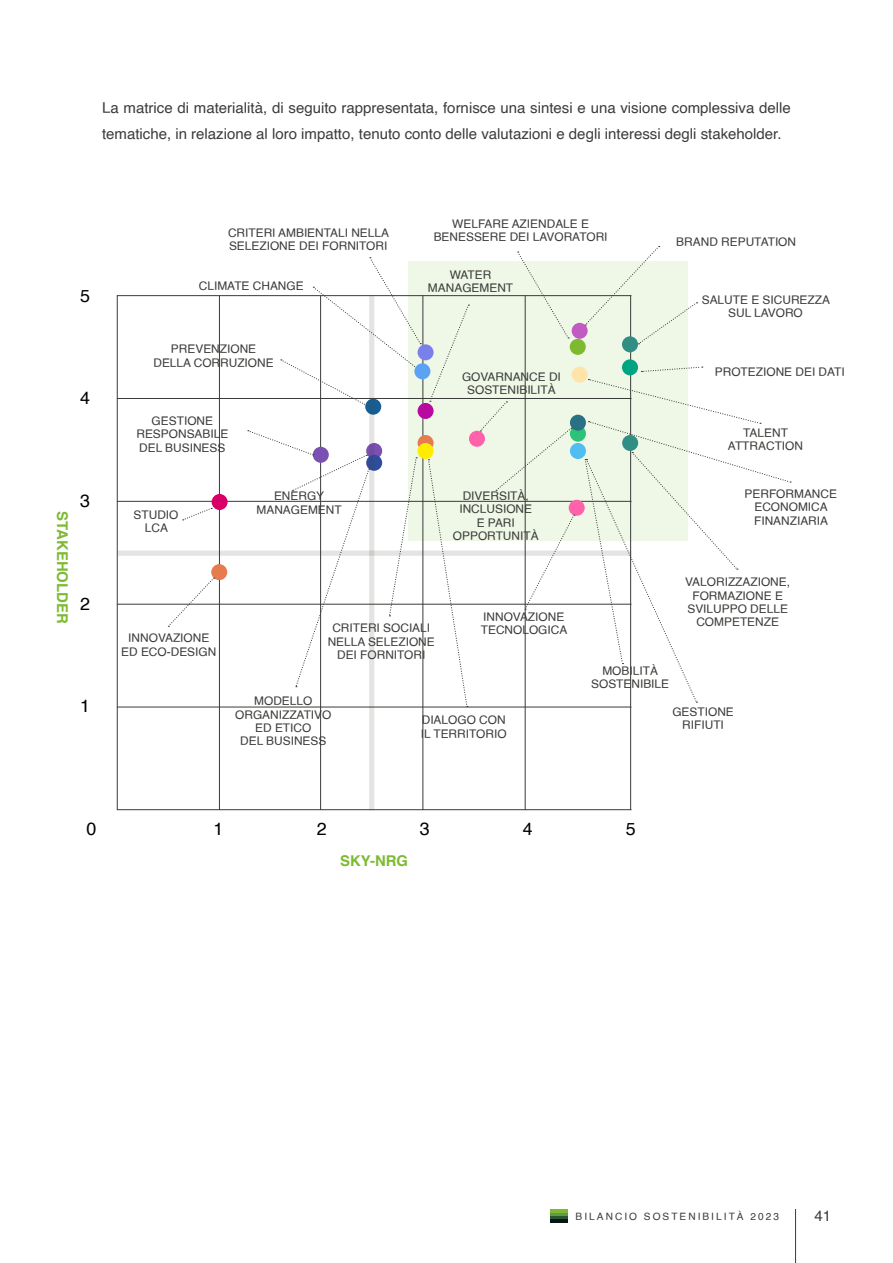
<style>
.page{position:relative;width:893px;height:1263px;background:#fff}
.page>*{position:absolute;margin:0;border:0;box-sizing:border-box;transform-origin:0 0}
.t1{font:17.85px "Helvetica";color:#000}
.t2{font:15px/25.5px "Helvetica";color:#3b3b39}
.t3{font:15px "Helvetica";color:#3c3c3b}
.t4{font:700 14.85px "Helvetica";color:#7dba30}
.t5{font:11.85px/13.4px "Helvetica";color:#3b3b39;text-align:center}
.t6{font:10.2px "Helvetica";letter-spacing:.2em;color:#3b3b39}
</style>
<div class="page">
<hr style="left:551px;top:1219px;width:17px;height:3px;background:#081617">
<hr style="left:551px;top:1216px;width:17px;height:3px;background:#29562f">
<svg style="left:551px;top:1212px;width:17px;height:4px"></svg>
<hr style="left:551px;top:1209px;width:17px;height:3px;background:#7dba31">
<hr style="left:795px;top:1209px;width:1px;height:54px;background:#3b3b39">
<div style="left:408px;top:261px;width:280px;height:280px;background:#eff7e7"></div>
<svg style="left:117px;top:296px;width:515px;height:514px"></svg>
<hr style="left:117px;top:707px;width:514px;height:1px;background:#3b3b39">
<hr style="left:117px;top:604px;width:514px;height:1px;background:#3b3b39">
<hr style="left:117px;top:501px;width:514px;height:1px;background:#3b3b39">
<hr style="left:117px;top:295px;width:514px;height:1px;background:#3b3b39">
<hr style="left:117px;top:398px;width:514px;height:1px;background:#3b3b39">
<hr style="left:219px;top:295px;width:1px;height:515px;background:#3b3b39">
<hr style="left:320px;top:295px;width:1px;height:515px;background:#3b3b39">
<hr style="left:525px;top:295px;width:1px;height:515px;background:#3b3b39">
<hr style="left:423px;top:295px;width:1px;height:515px;background:#3b3b39">
<hr style="left:630px;top:295px;width:1px;height:515px;background:#3b3b39">
<div style="left:211px;top:564px;width:16px;height:16px;background:#e67c4e;border-radius:50%"></div>
<div style="left:212px;top:494px;width:16px;height:16px;background:#d80067;border-radius:50%"></div>
<div style="left:366px;top:443px;width:16px;height:16px;background:#7a50b3;border-radius:50%"></div>
<div style="left:366px;top:455px;width:16px;height:16px;background:#2f4d9d;border-radius:50%"></div>
<div style="left:418px;top:344px;width:16px;height:16px;background:#7980e9;border-radius:50%"></div>
<div style="left:418px;top:435px;width:16px;height:16px;background:#e67c4e;border-radius:50%"></div>
<div style="left:418px;top:443px;width:16px;height:16px;background:#ffed00;border-radius:50%"></div>
<div style="left:469px;top:431px;width:16px;height:16px;background:#ff62ab;border-radius:50%"></div>
<div style="left:569px;top:500px;width:16px;height:16px;background:#ff62ab;border-radius:50%"></div>
<div style="left:418px;top:403px;width:16px;height:16px;background:#b90a9f;border-radius:50%"></div>
<div style="left:572px;top:323px;width:16px;height:16px;background:#c35ac4;border-radius:50%"></div>
<div style="left:570px;top:339px;width:16px;height:16px;background:#7dba30;border-radius:50%"></div>
<div style="left:572px;top:367px;width:16px;height:16px;background:#ffe3a8;border-radius:50%"></div>
<div style="left:622px;top:336px;width:16px;height:16px;background:#308e85;border-radius:50%"></div>
<div style="left:622px;top:359px;width:16px;height:16px;background:#00a382;border-radius:50%"></div>
<div style="left:570px;top:443px;width:16px;height:16px;background:#50bdf3;border-radius:50%"></div>
<div style="left:570px;top:426px;width:16px;height:16px;background:#2cc378;border-radius:50%"></div>
<div style="left:570px;top:415px;width:16px;height:16px;background:#2a7184;border-radius:50%"></div>
<svg style="left:280px;top:257px;width:141px;height:152px"></svg>
<div style="left:414px;top:363px;width:16px;height:16px;background:#5ba1f4;border-radius:50%"></div>
<svg style="left:517px;top:251px;width:52px;height:87px"></svg>
<svg style="left:585px;top:246px;width:112px;height:98px"></svg>
<svg style="left:641px;top:366px;width:62px;height:6px"></svg>
<svg style="left:584px;top:379px;width:207px;height:324px"></svg>
<svg style="left:524px;top:515px;width:51px;height:95px"></svg>
<svg style="left:429px;top:305px;width:40px;height:97px"></svg>
<svg style="left:388px;top:457px;width:29px;height:159px"></svg>
<svg style="left:428px;top:459px;width:40px;height:248px"></svg>
<svg style="left:248px;top:430px;width:121px;height:257px"></svg>
<svg style="left:480px;top:401px;width:92px;height:90px"></svg>
<svg style="left:182px;top:508px;width:30px;height:13px"></svg>
<svg style="left:168px;top:578px;width:47px;height:49px"></svg>
<div style="left:365px;top:399px;width:16px;height:16px;background:#165f96;border-radius:50%"></div>
<svg style="left:369px;top:296px;width:5px;height:514px;background:#d4d6db"></svg>
<div style="left:117px;top:550px;width:514px;height:6px;background:#e4e4e3"></div>
<p class="t2" style="left:102px;top:96px;width:690px">La matrice di materialità, di seguito rappresentata, fornisce una sintesi e una visione complessiva delle tematiche, in relazione al loro impatto, tenuto conto delle valutazioni e degli interessi degli stakeholder.</p>
<h1 class="t1" style="left:80px;top:282px;width:11px">5</h1>
<h1 class="t1" style="left:80px;top:384px;width:11px">4</h1>
<p class="t4" style="left:74px;top:511px;width:114px;rotate:90deg">STAKEHOLDER</p>
<h1 class="t1" style="left:80px;top:487px;width:11px">3</h1>
<h1 class="t1" style="left:80px;top:590px;width:11px">2</h1>
<h1 class="t1" style="left:80px;top:692px;width:11px">1</h1>
<p class="t5" style="left:434px;top:217px;width:175px">WELFARE AZIENDALE E<br>BENESSERE DEI LAVORATORI</p>
<p class="t5" style="left:228px;top:226px;width:163px;text-align:left">CRITERI AMBIENTALI NELLA<br>SELEZIONE DEI FORNITORI</p>
<p class="t5" style="left:199px;top:280px;width:106px">CLIMATE CHANGE</p>
<p class="t5" style="left:428px;top:268px;width:87px">WATER<br>MANAGEMENT</p>
<p class="t5" style="left:153px;top:343px;width:122px">PREVENZIONE<br>DELLA CORRUZIONE</p>
<p class="t5" style="left:136px;top:414px;width:93px">GESTIONE<br>RESPONSABILE<br>DEL BUSINESS</p>
<p class="t5" style="left:134px;top:508px;width:46px">STUDIO<br>LCA</p>
<p class="t5" style="left:256px;top:490px;width:87px">ENERGY<br>MANAGEMENT</p>
<p class="t5" style="left:462px;top:370px;width:100px">GOVARNANCE DI<br>SOSTENIBILITÀ</p>
<p class="t5" style="left:453px;top:489px;width:87px">DIVERSITÀ,<br>INCLUSIONE<br>E PARI<br>OPPORTUNITÀ</p>
<p class="t5" style="left:676px;top:236px;width:121px">BRAND REPUTATION</p>
<p class="t5" style="left:702px;top:293px;width:130px">SALUTE E SICUREZZA<br>SUL LAVORO</p>
<p class="t5" style="left:715px;top:365px;width:131px">PROTEZIONE DEI DATI</p>
<p class="t5" style="left:728px;top:426px;width:77px">TALENT<br>ATTRACTION</p>
<p class="t5" style="left:744px;top:487px;width:94px">PERFORMANCE<br>ECONOMICA<br>FINANZIARIA</p>
<p class="t5" style="left:121px;top:632px;width:97px">INNOVAZIONE<br>ED ECO-DESIGN</p>
<p class="t5" style="left:328px;top:622px;width:109px">CRITERI SOCIALI<br>NELLA SELEZIONE<br>DEI FORNITORI</p>
<p class="t5" style="left:481px;top:610px;width:88px;text-align:left">INNOVAZIONE<br>TECNOLOGICA</p>
<p class="t5" style="left:591px;top:664px;width:80px">MOBILITÀ<br>SOSTENIBILE</p>
<p class="t5" style="left:685px;top:576px;width:106px">VALORIZZAZIONE,<br>FORMAZIONE E<br>SVILUPPO DELLE<br>COMPETENZE</p>
<p class="t5" style="left:235px;top:695px;width:98px">MODELLO<br>ORGANIZZATIVO<br>ED ETICO<br>DEL BUSINESS</p>
<p class="t5" style="left:421px;top:714px;width:87px;text-align:left">DIALOGO CON<br>IL TERRITORIO</p>
<p class="t5" style="left:672px;top:705px;width:63px">GESTIONE<br>RIFIUTI</p>
<h1 class="t1" style="left:86px;top:815px;width:11px">0</h1>
<h1 class="t1" style="left:214px;top:815px;width:11px">1</h1>
<h1 class="t1" style="left:317px;top:815px;width:11px">2</h1>
<h1 class="t1" style="left:420px;top:815px;width:11px">3</h1>
<h1 class="t1" style="left:523px;top:815px;width:11px">4</h1>
<h1 class="t1" style="left:626px;top:815px;width:11px">5</h1>
<p class="t4" style="left:340px;top:849px;width:69px">SKY-NRG</p>
<p class="t6" style="left:576px;top:1208px;width:205px">BILANCIO SOSTENIBILITÀ 2023</p>
<p class="t3" style="left:814px;top:1204px;width:18px">41</p>
</div>
